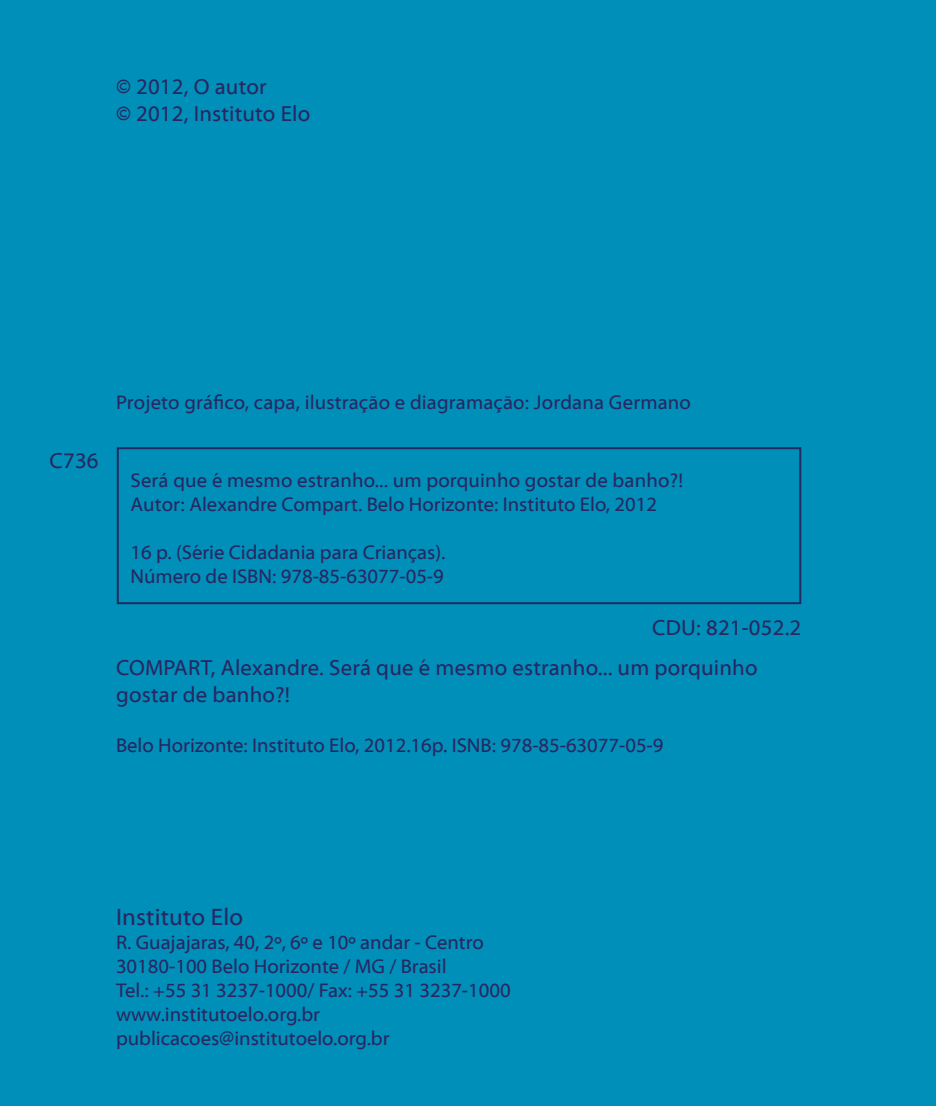
<style>
.page{position:relative;width:936px;height:1106px;background:#fff}
.page>*{position:absolute;margin:0;border:0;box-sizing:border-box;transform-origin:0 0}
.t1{font:24px "Myriad Web Pro";letter-spacing:.01em;color:#282762}
.t2{font:22px/26.4px "Myriad Web Pro";letter-spacing:.01em;color:#282762}
.t3{font:20px/24px "Myriad Web Pro";color:#282762}
</style>
<div class="page">
<div style="left:0;top:0;width:935px;height:1106px;background:#008fb8"></div>
<div style="left:117px;top:447px;width:684px;height:157px;border:2px solid #222b61"></div>
<p class="t2" style="left:116px;top:74px;width:196px">© 2012, O autor<br>© 2012, Instituto Elo</p>
<p class="t2" style="left:50px;top:448px;width:51px">C736</p>
<p class="t3" style="left:116px;top:390px;width:576px">Projeto gráfico, capa, ilustração e diagramação: Jordana Germano</p>
<p class="t3" style="left:130px;top:469px;width:554px">Será que é mesmo estranho... um porquinho gostar de banho?!<br>Autor: Alexandre Compart. Belo Horizonte: Instituto Elo, 2012</p>
<p class="t3" style="left:130px;top:541px;width:316px">16 p. (Série Cidadania para Crianças).<br>Número de ISBN: 978-85-63077-05-9</p>
<p class="t2" style="left:652px;top:615px;width:150px">CDU: 821-052.2</p>
<p class="t2" style="left:116px;top:655px;width:643px">COMPART, Alexandre. Será que é mesmo estranho... um porquinho gostar de banho?!</p>
<p class="t3" style="left:116px;top:734px;width:549px">Belo Horizonte: Instituto Elo, 2012.16p. ISNB: 978-85-63077-05-9</p>
<p class="t1" style="left:116px;top:904px;width:129px">Instituto Elo</p>
<p class="t3" style="left:116px;top:930px;width:396px">R. Guajajaras, 40, 2º, 6º e 10º andar - Centro 30180-100 Belo Horizonte / MG / Brasil<br>Tel.: +55 31 3237-1000/ Fax: +55 31 3237-1000 www.institutoelo.org.br publicacoes@institutoelo.org.br</p>
</div>
